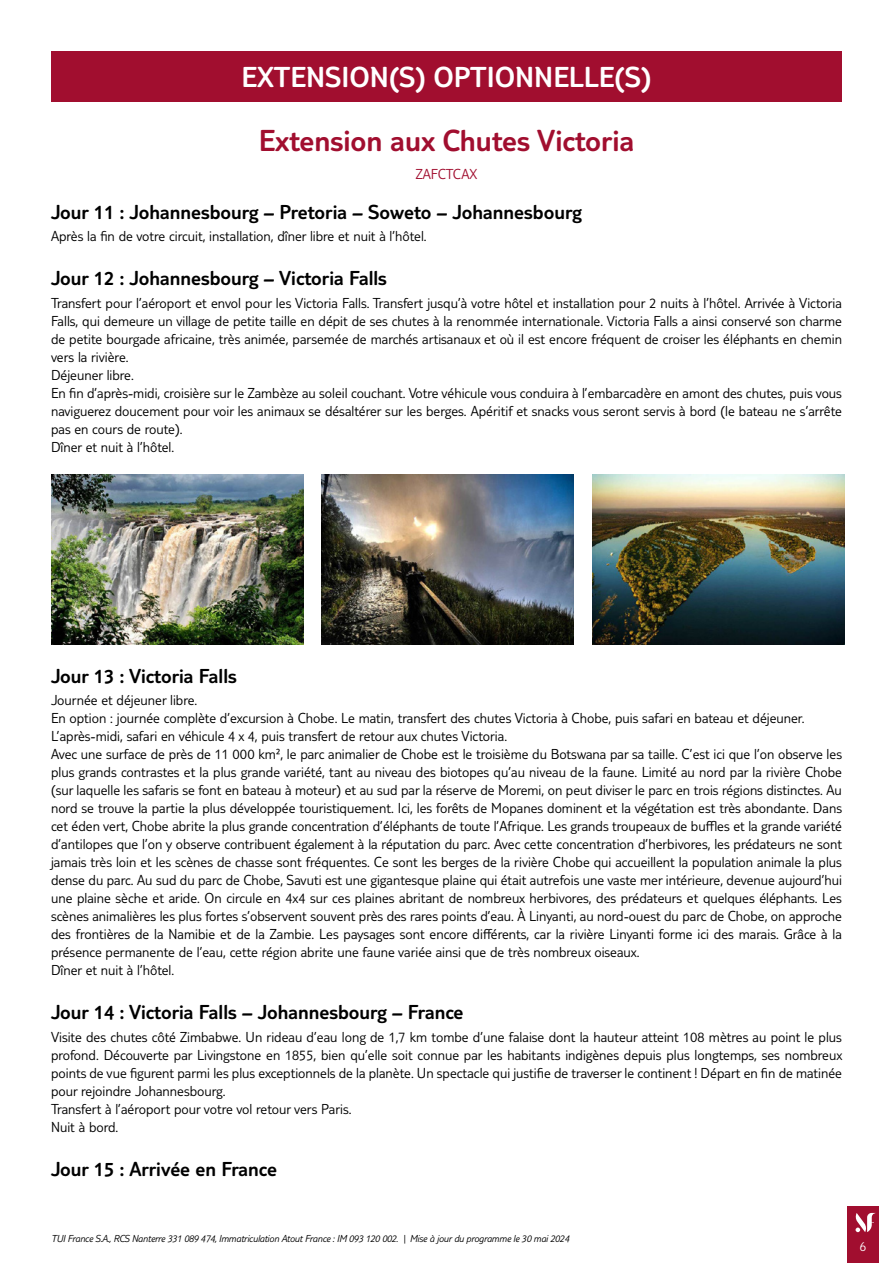
<style>
.page{position:relative;width:893px;height:1263px;background:#fff}
.page>*{position:absolute;margin:0;border:0;box-sizing:border-box;transform-origin:0 0}
.t1{font:300 31.5px "TUI Type";color:#a10e2f}
.t2{font:300 30px "TUI Type";color:#fff}
.t3{font:300 21px "TUI Type";color:#000}
.t4{font:300 15px/18px "TUI Type";color:#000}
.t5{font:300 15px "TUI Type";color:#a10e2f}
.t6{font:300 13.5px "TUI Type";color:#fff}
.t7{font:italic 300 10.5px "TUI Type";letter-spacing:-.02em;color:#000}
</style>
<div class="page">
<div style="left:847px;top:1206px;width:32px;height:57px;background:#a10e2f"></div>
<svg style="left:855px;top:1213px;width:21px;height:19px"></svg>
<div style="left:51px;top:51px;width:791px;height:51px;background:#a10e2f"></div>
<img style="left:51px;top:475px;width:252px;height:170px">
<img style="left:322px;top:475px;width:252px;height:170px">
<img style="left:592px;top:475px;width:252px;height:170px">
<h2 class="t2" style="left:242px;top:59px;width:411px">EXTENSION(S) OPTIONNELLE(S)</h2>
<h1 class="t1" style="left:259px;top:123px;width:377px">Extension aux Chutes Victoria</h1>
<p class="t5" style="left:416px;top:165px;width:63px">ZAFCTCAX</p>
<h3 class="t3" style="left:51px;top:200px;width:532px">Jour 11 : Johannesbourg – Pretoria – Soweto – Johannesbourg</h3>
<p class="t4" style="left:51px;top:227px;width:377px">Après la fin de votre circuit, installation, dîner libre et nuit à l’hôtel.</p>
<h3 class="t3" style="left:51px;top:266px;width:337px">Jour 12 : Johannesbourg – Victoria Falls</h3>
<p class="t4" style="left:51px;top:293px;width:792px">Transfert pour l’aéroport et envol pour les Victoria Falls. Transfert jusqu’à votre hôtel et installation pour 2 nuits à l’hôtel. Arrivée à Victoria Falls, qui demeure un village de petite taille en dépit de ses chutes à la renommée internationale. Victoria Falls a ainsi conservé son charme de petite bourgade africaine, très animée, parsemée de marchés artisanaux et où il est encore fréquent de croiser les éléphants en chemin vers la rivière.<br>Déjeuner libre.<br>En fin d’après-midi, croisière sur le Zambèze au soleil couchant. Votre véhicule vous conduira à l’embarcadère en amont des chutes, puis vous naviguerez doucement pour voir les animaux se désaltérer sur les berges. Apéritif et snacks vous seront servis à bord (le bateau ne s’arrête pas en cours de route).<br>Dîner et nuit à l’hôtel.</p>
<h3 class="t3" style="left:51px;top:664px;width:187px">Jour 13 : Victoria Falls</h3>
<p class="t4" style="left:51px;top:691px;width:792px">Journée et déjeuner libre.<br>En option : journée complète d’excursion à Chobe. Le matin, transfert des chutes Victoria à Chobe, puis safari en bateau et déjeuner.<br>L’après-midi, safari en véhicule 4 x 4, puis transfert de retour aux chutes Victoria.<br>Avec une surface de près de 11 000 km², le parc animalier de Chobe est le troisième du Botswana par sa taille. C’est ici que l’on observe les plus grands contrastes et la plus grande variété, tant au niveau des biotopes qu’au niveau de la faune. Limité au nord par la rivière Chobe (sur laquelle les safaris se font en bateau à moteur) et au sud par la réserve de Moremi, on peut diviser le parc en trois régions distinctes. Au nord se trouve la partie la plus développée touristiquement. Ici, les forêts de Mopanes dominent et la végétation est très abondante. Dans cet éden vert, Chobe abrite la plus grande concentration d’éléphants de toute l’Afrique. Les grands troupeaux de buffles et la grande variété d’antilopes que l’on y observe contribuent également à la réputation du parc. Avec cette concentration d’herbivores, les prédateurs ne sont jamais très loin et les scènes de chasse sont fréquentes. Ce sont les berges de la rivière Chobe qui accueillent la population animale la plus dense du parc. Au sud du parc de Chobe, Savuti est une gigantesque plaine qui était autrefois une vaste mer intérieure, devenue aujourd’hui une plaine sèche et aride. On circule en 4x4 sur ces plaines abritant de nombreux herbivores, des prédateurs et quelques éléphants. Les scènes animalières les plus fortes s’observent souvent près des rares points d’eau. À Linyanti, au nord-ouest du parc de Chobe, on approche des frontières de la Namibie et de la Zambie. Les paysages sont encore différents, car la rivière Linyanti forme ici des marais. Grâce à la présence permanente de l’eau, cette région abrite une faune variée ainsi que de très nombreux oiseaux.<br>Dîner et nuit à l’hôtel.</p>
<h3 class="t3" style="left:51px;top:1000px;width:414px">Jour 14 : Victoria Falls – Johannesbourg – France</h3>
<p class="t4" style="left:51px;top:1027px;width:793px">Visite des chutes côté Zimbabwe. Un rideau d’eau long de 1,7 km tombe d’une falaise dont la hauteur atteint 108 mètres au point le plus profond. Découverte par Livingstone en 1855, bien qu’elle soit connue par les habitants indigènes depuis plus longtemps, ses nombreux points de vue figurent parmi les plus exceptionnels de la planète. Un spectacle qui justifie de traverser le continent ! Départ en fin de matinée pour rejoindre Johannesbourg.<br>Transfert à l’aéroport pour votre vol retour vers Paris.<br>Nuit à bord.</p>
<h3 class="t3" style="left:51px;top:1157px;width:227px">Jour 15 : Arrivée en France</h3>
<p class="t7" style="left:51px;top:1232px;width:520px">TUI France S.A., RCS Nanterre 331 089 474, Immatriculation Atout France : IM 093 120 002. | Mise à jour du programme le 30 mai 2024</p>
<p class="t6" style="left:860px;top:1239px;width:8px">6</p>
</div>
